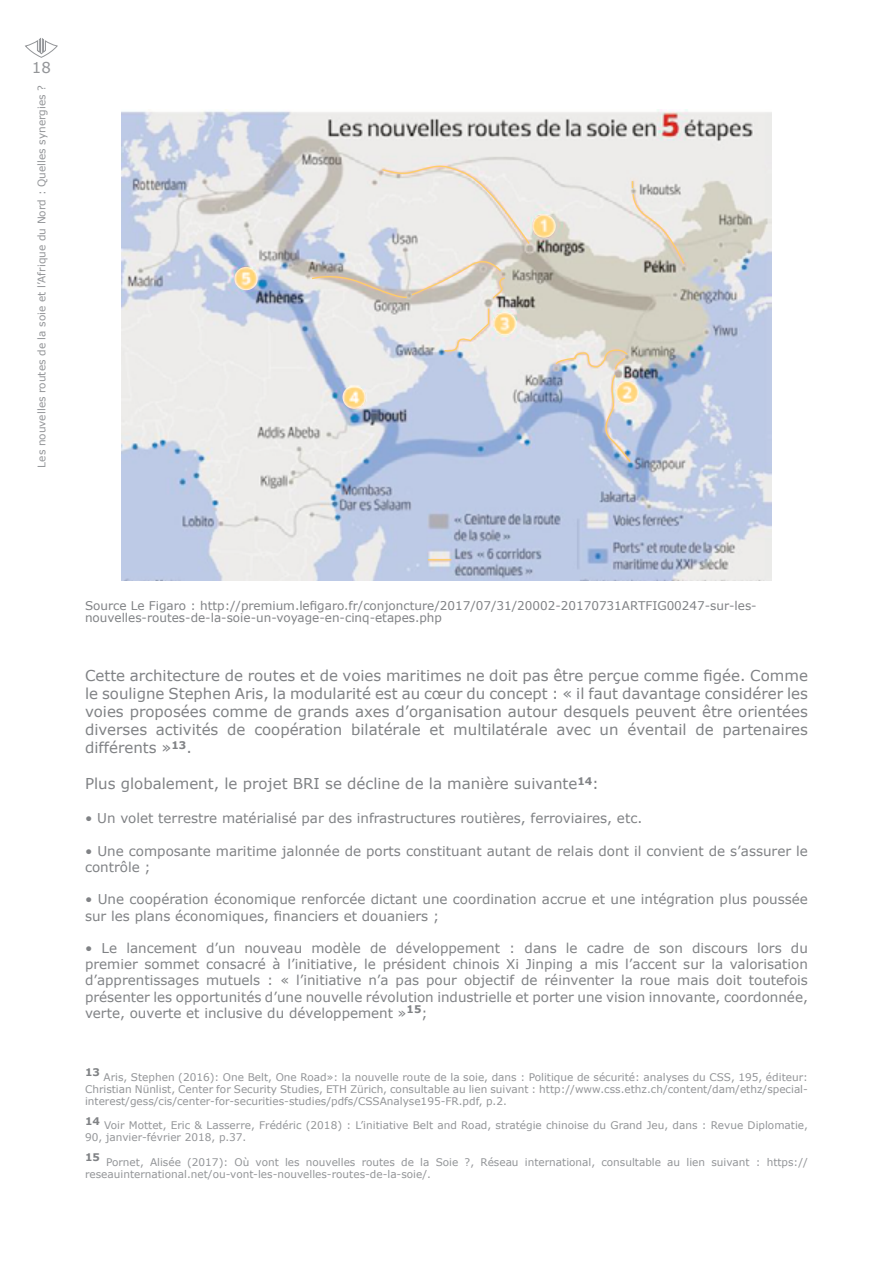
<style>
.page{position:relative;width:893px;height:1263px;background:#fff}
.page>*{position:absolute;margin:0;border:0;box-sizing:border-box;transform-origin:0 0}
.t1{font:15px/18px "Verdana";color:#808285;text-align:justify}
.t2{font:15px "Verdana";color:#939598}
.t3{font:13.5px/16.2px "Verdana";color:#808285}
.t4{font:12px/12px "Verdana";color:#808285}
.t5{font:10.5px/12px "Verdana";color:#939598}
</style>
<div class="page">
<svg style="left:25px;top:38px;width:33px;height:20px"></svg>
<img style="left:121px;top:110px;width:651px;height:471px">
<svg style="left:532px;top:214px;width:24px;height:24px"></svg>
<svg style="left:493px;top:312px;width:23px;height:23px"></svg>
<svg style="left:616px;top:381px;width:23px;height:23px"></svg>
<svg style="left:342px;top:385px;width:24px;height:24px"></svg>
<svg style="left:234px;top:267px;width:24px;height:23px"></svg>
<svg style="left:311px;top:258px;width:195px;height:42px;background:#d8d4cf"></svg>
<svg style="left:443px;top:307px;width:47px;height:45px;background:#ede8e1"></svg>
<svg style="left:428px;top:559px;width:23px;height:1px"></svg>
<svg style="left:555px;top:349px;width:76px;height:114px;background:#c6ccd8"></svg>
<svg style="left:381px;top:163px;width:150px;height:82px;background:#eae7e4"></svg>
<svg style="left:632px;top:181px;width:54px;height:84px;background:#e2ded7"></svg>
<p class="t2" style="left:32px;top:57px;width:21px">18</p>
<p class="t5" style="left:35px;top:468px;width:384px;rotate:-90deg">Les nouvelles routes de la soie et l’Afrique du Nord : Quelles synergies ?</p>
<p class="t4" style="left:85px;top:600px;width:673px">Source Le Figaro : http://premium.lefigaro.fr/conjoncture/2017/07/31/20002-20170731ARTFIG00247-sur-les&shy;nouvelles-routes-de-la-soie-un-voyage-en-cinq-etapes.php</p>
<p class="t1" style="left:85px;top:666px;width:724px">Cette architecture de routes et de voies maritimes ne doit pas être perçue comme figée. Comme le souligne Stephen Aris, la modularité est au cœur du concept : « il faut davantage considérer les voies proposées comme de grands axes d’organisation autour desquels peuvent être orientées diverses activités de coopération bilatérale et multilatérale avec un éventail de partenaires différents »<sup>13</sup>.</p>
<p class="t1" style="left:85px;top:774px;width:515px">Plus globalement, le projet BRI se décline de la manière suivante<sup>14</sup>:</p>
<p class="t3" style="left:85px;top:810px;width:559px">• Un volet terrestre matérialisé par des infrastructures routières, ferroviaires, etc.</p>
<p class="t3" style="left:85px;top:842px;width:724px">• Une composante maritime jalonnée de ports constituant autant de relais dont il convient de s’assurer le contrôle ;</p>
<p class="t3" style="left:85px;top:891px;width:724px">• Une coopération économique renforcée dictant une coordination accrue et une intégration plus poussée sur les plans économiques, financiers et douaniers ;</p>
<p class="t3" style="left:85px;top:940px;width:724px;text-align:justify">• Le lancement d’un nouveau modèle de développement : dans le cadre de son discours lors du premier sommet consacré à l’initiative, le président chinois Xi Jinping a mis l’accent sur la valorisation d’apprentissages mutuels : « l’initiative n’a pas pour objectif de réinventer la roue mais doit toutefois présenter les opportunités d’une nouvelle révolution industrielle et porter une vision innovante, coordonnée, verte, ouverte et inclusive du développement »<sup>15</sup>;</p>
<p class="t5" style="left:85px;top:1071px;width:724px;text-align:justify"><sup>13</sup> Aris, Stephen (2016): One Belt, One Road»: la nouvelle route de la soie, dans : Politique de sécurité: analyses du CSS, 195, éditeur:<br>Christian Nünlist, Center for Security Studies, ETH Zürich, consultable au lien suivant : http://www.css.ethz.ch/content/dam/ethz/special&shy;interest/gess/cis/center-for-securities-studies/pdfs/CSSAnalyse195-FR.pdf, p.2.</p>
<p class="t5" style="left:85px;top:1119px;width:724px"><sup>14</sup> Voir Mottet, Eric &amp; Lasserre, Frédéric (2018) : L’initiative Belt and Road, stratégie chinoise du Grand Jeu, dans : Revue Diplomatie,<br>90, janvier-février 2018, p.37.</p>
<p class="t5" style="left:85px;top:1156px;width:724px"><sup>15</sup> Pornet, Alisée (2017): Où vont les nouvelles routes de la Soie ?, Réseau international, consultable au lien suivant : https:// reseauinternational.net/ou-vont-les-nouvelles-routes-de-la-soie/.</p>
</div>
